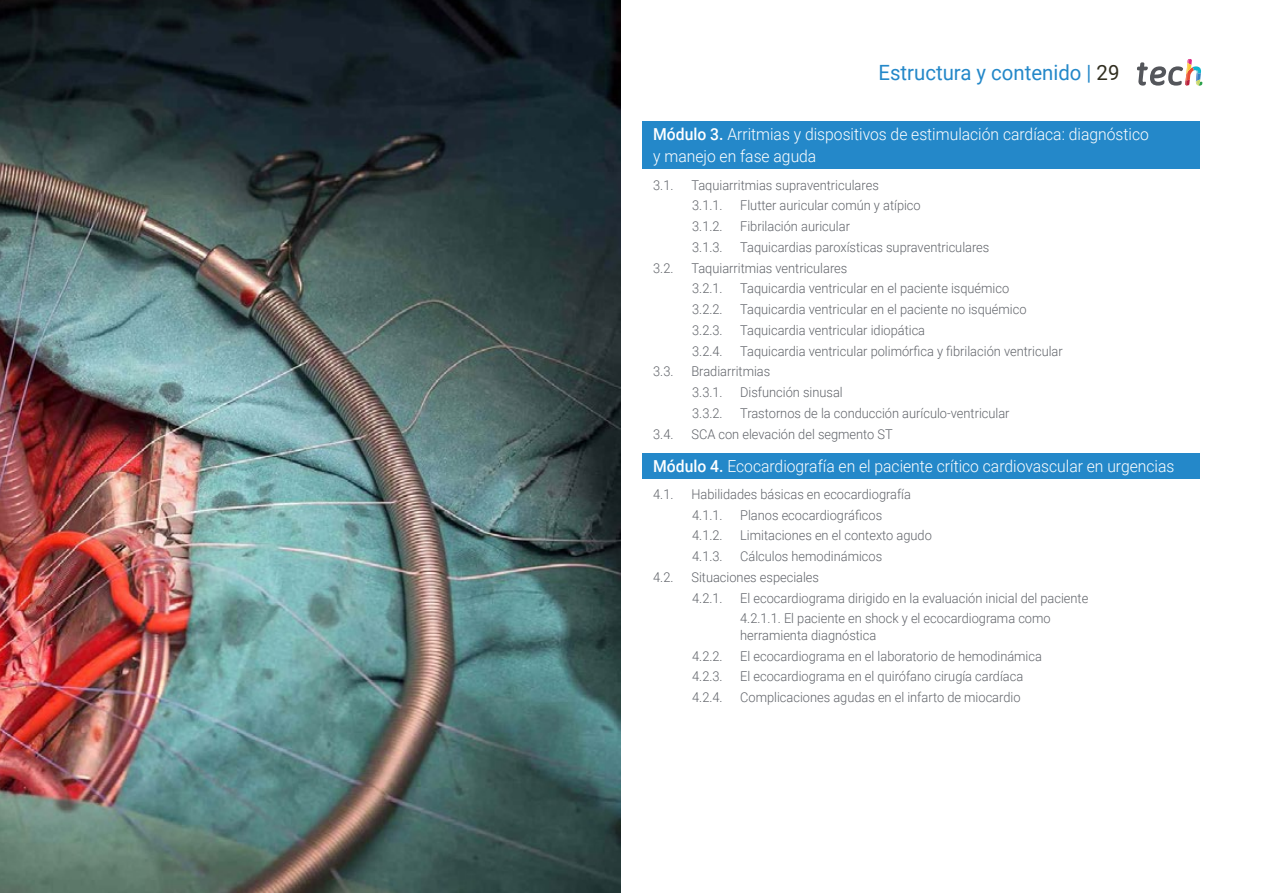
<style>
.page{position:relative;width:1263px;height:893px;background:#fff}
.page>*{position:absolute;margin:0;border:0;box-sizing:border-box;transform-origin:0 0}
.t1{font:21px "Roboto";color:#2488c9}
.t2{font:300 16.5px/22.5px "Roboto";color:#fff;scale:.95 1}
.t3{font:300 13.5px/20.7px "Roboto";color:#61646a;scale:.95 1}
.s1{color:#312e20}
.s2{font-weight:500}
</style>
<div class="page">
<div style="left:642px;top:121px;width:557px;height:48px;background:#2488c9"></div>
<div style="left:642px;top:453px;width:557px;height:25px;background:#2488c9"></div>
<svg style="left:1137px;top:59px;width:65px;height:27px"></svg>
<img style="left:0;top:0;width:621px;height:893px">
<h1 class="t1" style="left:878px;top:57px;width:242px">Estructura y contenido | <span class="s1">29</span></h1>
<p class="t2" style="left:653px;top:122px;width:523px"><span class="s2">Módulo 3.</span> Arritmias y dispositivos de estimulación cardíaca: diagnóstico y manejo en fase aguda</p>
<p class="t3" style="left:653px;top:174px;width:23px">3.1.</p>
<p class="t3" style="left:691px;top:174px;width:199px">Taquiarritmias supraventriculares<br>3.1.1.</p>
<p class="t3" style="left:740px;top:195px;width:192px">Flutter auricular común y atípico</p>
<p class="t3" style="left:692px;top:215px;width:34px">3.1.2.</p>
<p class="t3" style="left:740px;top:215px;width:117px">Fibrilación auricular</p>
<p class="t3" style="left:692px;top:236px;width:34px">3.1.3.</p>
<p class="t3" style="left:740px;top:236px;width:264px">Taquicardias paroxísticas supraventriculares</p>
<p class="t3" style="left:653px;top:257px;width:23px">3.2.</p>
<p class="t3" style="left:691px;top:257px;width:166px">Taquiarritmias ventriculares<br>3.2.1.</p>
<p class="t3" style="left:740px;top:278px;width:285px">Taquicardia ventricular en el paciente isquémico</p>
<p class="t3" style="left:692px;top:298px;width:34px">3.2.2.</p>
<p class="t3" style="left:740px;top:298px;width:303px">Taquicardia ventricular en el paciente no isquémico</p>
<p class="t3" style="left:692px;top:319px;width:34px">3.2.3.</p>
<p class="t3" style="left:740px;top:319px;width:196px">Taquicardia ventricular idiopática</p>
<p class="t3" style="left:692px;top:340px;width:34px">3.2.4.</p>
<p class="t3" style="left:740px;top:340px;width:341px">Taquicardia ventricular polimórfica y fibrilación ventricular</p>
<p class="t3" style="left:653px;top:361px;width:23px">3.3.</p>
<p class="t3" style="left:691px;top:361px;width:85px">Bradiarritmias<br>3.3.1.</p>
<p class="t3" style="left:740px;top:381px;width:110px">Disfunción sinusal</p>
<p class="t3" style="left:692px;top:402px;width:34px">3.3.2.</p>
<p class="t3" style="left:740px;top:402px;width:285px">Trastornos de la conducción aurículo-ventricular</p>
<p class="t3" style="left:653px;top:423px;width:23px">3.4.</p>
<p class="t3" style="left:691px;top:423px;width:213px">SCA con elevación del segmento ST</p>
<p class="t2" style="left:653px;top:454px;width:550px"><span class="s2">Módulo 4.</span> Ecocardiografía en el paciente crítico cardiovascular en urgencias</p>
<p class="t3" style="left:653px;top:483px;width:23px">4.1.</p>
<p class="t3" style="left:691px;top:483px;width:233px">Habilidades básicas en ecocardiografía<br>4.1.1.</p>
<p class="t3" style="left:740px;top:504px;width:151px">Planos ecocardiográficos</p>
<p class="t3" style="left:692px;top:525px;width:34px">4.1.2.</p>
<p class="t3" style="left:740px;top:525px;width:203px">Limitaciones en el contexto agudo</p>
<p class="t3" style="left:692px;top:545px;width:34px">4.1.3.</p>
<p class="t3" style="left:740px;top:545px;width:151px">Cálculos hemodinámicos</p>
<p class="t3" style="left:653px;top:566px;width:23px">4.2.</p>
<p class="t3" style="left:691px;top:566px;width:136px">Situaciones especiales<br>4.2.1.</p>
<p class="t3" style="left:740px;top:587px;width:368px">El ecocardiograma dirigido en la evaluación inicial del paciente<br>4.2.1.1. El paciente en shock y el ecocardiograma como</p>
<p class="t3" style="left:740px;top:624px;width:145px">herramienta diagnóstica</p>
<p class="t3" style="left:692px;top:645px;width:34px">4.2.2.</p>
<p class="t3" style="left:740px;top:645px;width:319px">El ecocardiograma en el laboratorio de hemodinámica</p>
<p class="t3" style="left:692px;top:666px;width:34px">4.2.3.</p>
<p class="t3" style="left:740px;top:666px;width:299px">El ecocardiograma en el quirófano cirugía cardíaca</p>
<p class="t3" style="left:692px;top:686px;width:34px">4.2.4.</p>
<p class="t3" style="left:740px;top:686px;width:297px">Complicaciones agudas en el infarto de miocardio</p>
</div>
